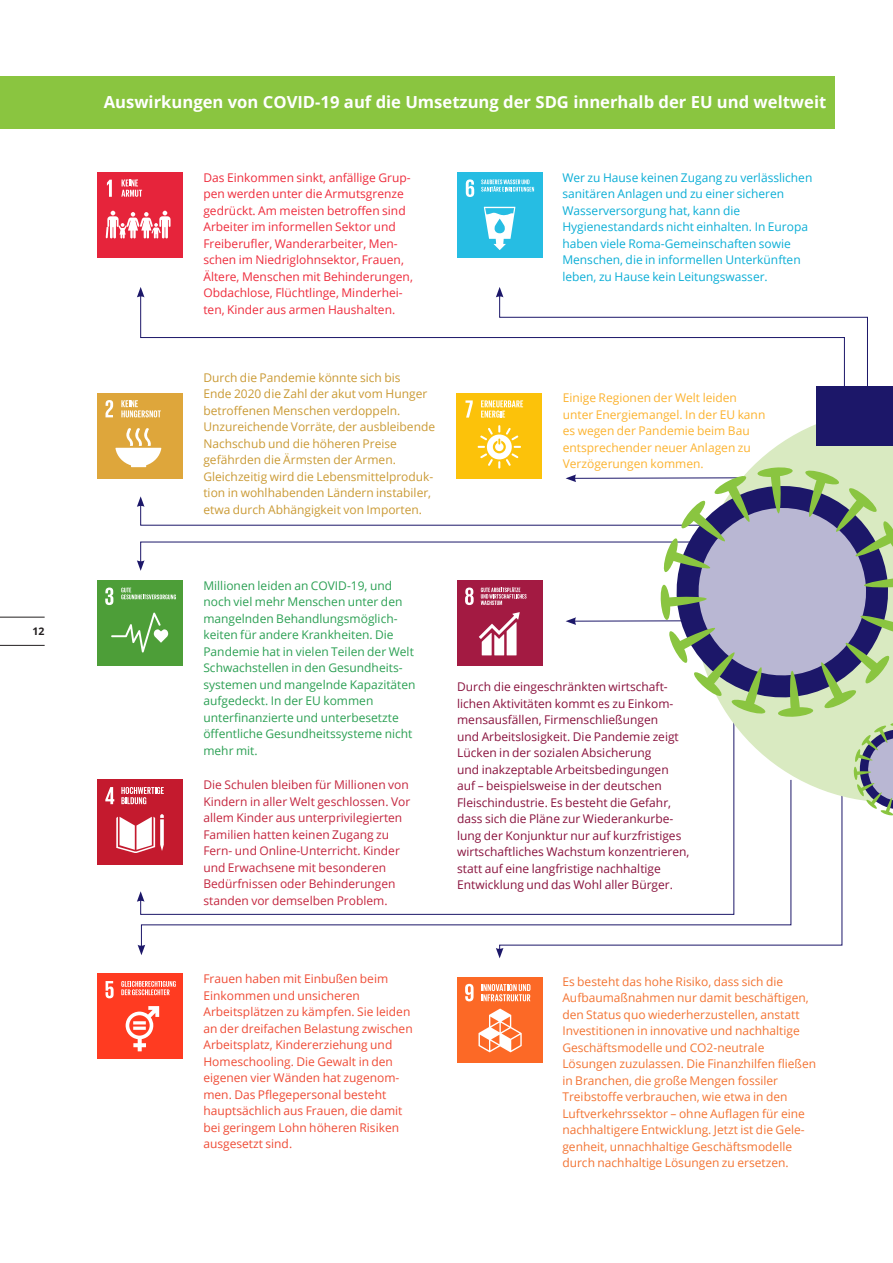
<style>
.page{position:relative;width:893px;height:1263px;background:#fff}
.page>*{position:absolute;margin:0;border:0;box-sizing:border-box;transform-origin:0 0}
.t1{font:700 16.65px "Open Sans";color:#fff}
.Style_de_paragraphe{font:12px/16.5px "Open Sans";color:#89123d}
.Style_de_paragraphe-2{font:12px/16.5px "Open Sans";color:#f37433}
.Style_de_paragraphe-3{font:12px/16.5px "Open Sans";color:#2ca054}
.Style_de_paragraphe-4{font:12px/16.5px "Open Sans";color:#ef4c36}
.Style_de_paragraphe-5{font:12px/16.5px "Open Sans";color:#ca9a35}
.Style_de_paragraphe-6{font:12px/16.5px "Open Sans";color:#ee2c3c}
.Style_de_paragraphe-7{font:12px/16.5px "Open Sans";color:#0baed6}
.Style_de_paragraphe-8{font:12px/16.5px "Open Sans";color:#c4263e}
.Style_de_paragraphe-9{font:12px/16.5px "Open Sans";color:#fcb330}
.t2{font:700 10.5px "Open Sans";color:#231f20}
</style>
<div class="page">
<hr style="left:0;top:617px;width:45px;height:1px;background:#231f20">
<hr style="left:0;top:645px;width:45px;height:1px;background:#231f20">
<div style="left:457px;top:977px;width:85px;height:85px;background:#fc6926"></div>
<svg style="left:465px;top:984px;width:9px;height:17px"></svg>
<svg style="left:481px;top:984px;width:49px;height:17px"></svg>
<svg style="left:478px;top:1008px;width:44px;height:44px"></svg>
<div style="left:457px;top:393px;width:85px;height:85px;background:#fcc20a"></div>
<div style="left:457px;top:172px;width:85px;height:86px;background:#26bde3"></div>
<svg style="left:466px;top:179px;width:8px;height:18px"></svg>
<svg style="left:484px;top:207px;width:31px;height:43px"></svg>
<svg style="left:481px;top:179px;width:53px;height:13px"></svg>
<div style="left:97px;top:974px;width:85px;height:85px;background:#ff3b21"></div>
<svg style="left:106px;top:981px;width:8px;height:17px"></svg>
<svg style="left:126px;top:1006px;width:33px;height:45px"></svg>
<svg style="left:133px;top:1026px;width:13px;height:4px"></svg>
<svg style="left:121px;top:981px;width:55px;height:14px"></svg>
<div style="left:97px;top:780px;width:85px;height:85px;background:#c41a2e"></div>
<div style="left:97px;top:580px;width:85px;height:86px;background:#4d9e38"></div>
<div style="left:97px;top:393px;width:85px;height:85px;background:#dea63b"></div>
<svg style="left:106px;top:400px;width:7px;height:17px"></svg>
<svg style="left:121px;top:400px;width:19px;height:17px"></svg>
<div style="left:97px;top:172px;width:85px;height:86px;background:#e6243b"></div>
<svg style="left:107px;top:180px;width:5px;height:17px"></svg>
<svg style="left:105px;top:211px;width:66px;height:28px"></svg>
<svg style="left:121px;top:180px;width:21px;height:17px"></svg>
<svg style="left:503px;top:853px;width:340px;height:96px"></svg>
<svg style="left:496px;top:948px;width:7px;height:10px"></svg>
<svg style="left:137px;top:891px;width:4px;height:11px"></svg>
<svg style="left:141px;top:853px;width:651px;height:95px"></svg>
<svg style="left:138px;top:945px;width:7px;height:10px"></svg>
<svg style="left:140px;top:296px;width:341px;height:122px"></svg>
<svg style="left:137px;top:287px;width:7px;height:10px"></svg>
<svg style="left:481px;top:287px;width:387px;height:131px"></svg>
<svg style="left:695px;top:409px;width:121px;height:16px"></svg>
<svg style="left:105px;top:425px;width:788px;height:428px"></svg>
<div style="left:816px;top:386px;width:77px;height:60px;background:#1c1769"></div>
<div style="left:0;top:77px;width:834px;height:52px;background:#8ac540"></div>
<p class="t2" style="left:33px;top:624px;width:13px">12</p>
<p class="t1" style="left:104px;top:90px;width:724px">Auswirkungen von COVID-19 auf die Umsetzung der SDG innerhalb der EU und weltweit</p>
<p class="Style_de_paragraphe-6" style="left:203px;top:169px;width:211px">Das Einkommen sinkt, anfällige Grup&shy;pen werden unter die Armutsgrenze gedrückt. Am meisten betroffen sind Arbeiter im informellen Sektor und Freiberufler, Wanderarbeiter, Men&shy;schen im Niedriglohnsektor, Frauen, Ältere, Menschen mit Behinderungen, Obdachlose, Flüchtlinge, Minderhei&shy;ten, Kinder aus armen Haushalten.</p>
<p class="Style_de_paragraphe-7" style="left:562px;top:169px;width:252px">Wer zu Hause keinen Zugang zu verlässlichen sanitären Anlagen und zu einer sicheren Wasserversorgung hat, kann die Hygienestandards nicht einhalten. In Europa haben viele Roma-Gemeinschaften sowie Menschen, die in informellen Unterkünften leben, zu Hause kein Leitungswasser.</p>
<p class="Style_de_paragraphe-5" style="left:203px;top:369px;width:233px">Durch die Pandemie könnte sich bis<br>Ende 2020 die Zahl der akut vom Hunger betroffenen Menschen verdoppeln.<br>Unzureichende Vorräte, der ausbleibende Nachschub und die höheren Preise gefährden die Ärmsten der Armen.<br>Gleichzeitig wird die Lebensmittelproduk&shy;tion in wohlhabenden Ländern instabiler, etwa durch Abhängigkeit von Importen.</p>
<p class="Style_de_paragraphe-9" style="left:563px;top:390px;width:204px">Einige Regionen der Welt leiden unter Energiemangel. In der EU kann es wegen der Pandemie beim Bau entsprechender neuer Anlagen zu<br>Verzögerungen kommen.</p>
<p class="Style_de_paragraphe-3" style="left:203px;top:577px;width:214px">Millionen leiden an COVID-19, und noch viel mehr Menschen unter den mangelnden Behandlungsmöglich&shy;keiten für andere Krankheiten. Die Pandemie hat in vielen Teilen der Welt Schwachstellen in den Gesundheits&shy;systemen und mangelnde Kapazitäten aufgedeckt. In der EU kommen unterfinanzierte und unterbesetzte öffentliche Gesundheitssysteme nicht mehr mit.</p>
<p class="Style_de_paragraphe-8" style="left:203px;top:776px;width:208px">Die Schulen bleiben für Millionen von Kindern in aller Welt geschlossen. Vor allem Kinder aus unterprivilegierten Familien hatten keinen Zugang zu Fern- und Online-Unterricht. Kinder und Erwachsene mit besonderen Bedürfnissen oder Behinderungen standen vor demselben Problem.</p>
<p class="Style_de_paragraphe" style="left:457px;top:678px;width:234px">Durch die eingeschränkten wirtschaft&shy;lichen Aktivitäten kommt es zu Einkom&shy;mensausfällen, Firmenschließungen<br>und Arbeitslosigkeit. Die Pandemie zeigt Lücken in der sozialen Absicherung<br>und inakzeptable Arbeitsbedingungen auf – beispielsweise in der deutschen Fleischindustrie. Es besteht die Gefahr, dass sich die Pläne zur Wiederankurbe&shy;lung der Konjunktur nur auf kurzfristiges wirtschaftliches Wachstum konzentrieren, statt auf eine langfristige nachhaltige Entwicklung und das Wohl aller Bürger.</p>
<p class="Style_de_paragraphe-4" style="left:203px;top:970px;width:211px">Frauen haben mit Einbußen beim<br>Einkommen und unsicheren<br>Arbeitsplätzen zu kämpfen. Sie leiden an der dreifachen Belastung zwischen<br>Arbeitsplatz, Kindererziehung und<br>Homeschooling. Die Gewalt in den eigenen vier Wänden hat zugenom&shy;men. Das Pflegepersonal besteht hauptsächlich aus Frauen, die damit bei geringem Lohn höheren Risiken ausgesetzt sind.</p>
<p class="Style_de_paragraphe-2" style="left:562px;top:973px;width:255px">Es besteht das hohe Risiko, dass sich die Aufbaumaßnahmen nur damit beschäftigen, den Status quo wiederherzustellen, anstatt Investitionen in innovative und nachhaltige Geschäftsmodelle und CO2-neutrale Lösungen zuzulassen. Die Finanzhilfen fließen in Branchen, die große Mengen fossiler Treibstoffe verbrauchen, wie etwa in den Luftverkehrssektor – ohne Auflagen für eine nachhaltigere Entwicklung. Jetzt ist die Gele&shy;genheit, unnachhaltige Geschäftsmodelle durch nachhaltige Lösungen zu ersetzen.</p>
</div>
